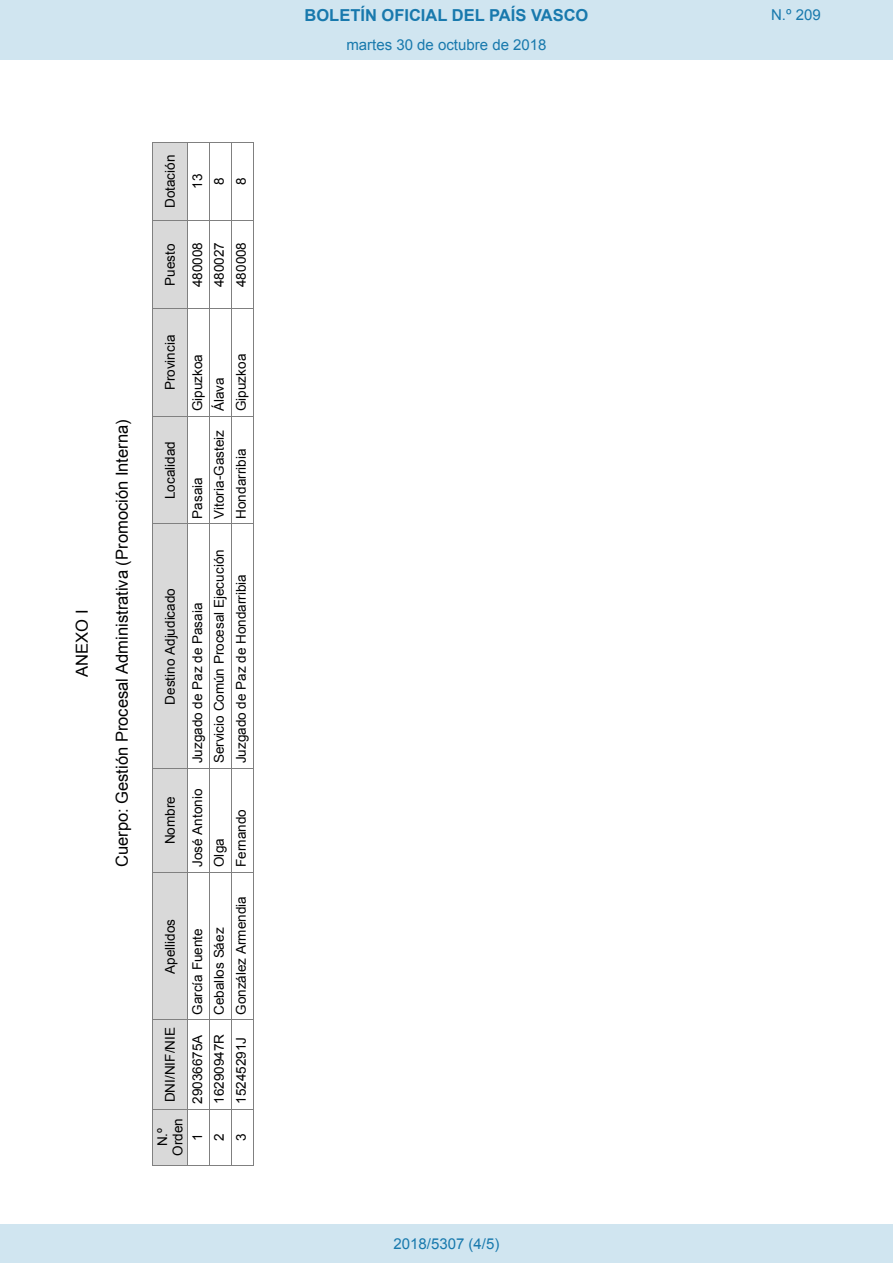
<style>
.page{position:relative;width:893px;height:1263px;background:#fff}
.page>*{position:absolute;margin:0;border:0;box-sizing:border-box;transform-origin:0 0}
.t1{font:16.5px "Arial";color:#000}
.t2{font:700 16.5px "Arial";color:#1879ad}
.Paginacion_Centro{font:15px "Arial";color:#1879ad}
.t3{font:13.5px/15.5px "Arial";letter-spacing:.005em;color:#000;text-align:center}
</style>
<div class="page">
<div style="left:153px;top:1109px;width:34px;height:56px;background:#d9d9d9"></div>
<div style="left:153px;top:1020px;width:34px;height:89px;background:#d9d9d9"></div>
<div style="left:153px;top:872px;width:34px;height:148px;background:#d9d9d9"></div>
<div style="left:153px;top:769px;width:34px;height:103px;background:#d9d9d9"></div>
<div style="left:153px;top:524px;width:34px;height:244px;background:#d9d9d9"></div>
<div style="left:153px;top:417px;width:34px;height:107px;background:#d9d9d9"></div>
<div style="left:153px;top:309px;width:34px;height:107px;background:#d9d9d9"></div>
<div style="left:153px;top:221px;width:34px;height:87px;background:#d9d9d9"></div>
<div style="left:153px;top:143px;width:34px;height:77px;background:#d9d9d9"></div>
<hr style="left:152px;top:1109px;width:1px;height:56px;background:#808080">
<hr style="left:152px;top:1020px;width:1px;height:89px;background:#808080">
<hr style="left:152px;top:872px;width:1px;height:147px;background:#808080">
<hr style="left:152px;top:769px;width:1px;height:103px;background:#808080">
<hr style="left:152px;top:524px;width:1px;height:244px;background:#808080">
<hr style="left:152px;top:417px;width:1px;height:106px;background:#808080">
<hr style="left:152px;top:309px;width:1px;height:107px;background:#808080">
<hr style="left:152px;top:221px;width:1px;height:87px;background:#808080">
<hr style="left:152px;top:142px;width:1px;height:78px;background:#808080">
<hr style="left:153px;top:1165px;width:34px;height:1px;background:#808080">
<hr style="left:153px;top:1109px;width:34px;height:1px;background:#808080">
<hr style="left:153px;top:1019px;width:34px;height:1px;background:#808080">
<hr style="left:153px;top:872px;width:34px;height:1px;background:#808080">
<hr style="left:153px;top:768px;width:34px;height:1px;background:#808080">
<hr style="left:153px;top:523px;width:34px;height:1px;background:#808080">
<hr style="left:153px;top:416px;width:34px;height:1px;background:#808080">
<hr style="left:153px;top:308px;width:34px;height:1px;background:#808080">
<hr style="left:153px;top:220px;width:34px;height:1px;background:#808080">
<hr style="left:153px;top:142px;width:34px;height:1px;background:#808080">
<hr style="left:187px;top:1109px;width:1px;height:56px;background:#808080">
<hr style="left:187px;top:1020px;width:1px;height:89px;background:#808080">
<hr style="left:187px;top:872px;width:1px;height:147px;background:#808080">
<hr style="left:187px;top:769px;width:1px;height:103px;background:#808080">
<hr style="left:187px;top:524px;width:1px;height:244px;background:#808080">
<hr style="left:187px;top:417px;width:1px;height:106px;background:#808080">
<hr style="left:187px;top:309px;width:1px;height:107px;background:#808080">
<hr style="left:187px;top:221px;width:1px;height:87px;background:#808080">
<hr style="left:187px;top:142px;width:1px;height:78px;background:#808080">
<hr style="left:209px;top:1109px;width:1px;height:56px;background:#808080">
<hr style="left:209px;top:1020px;width:1px;height:89px;background:#808080">
<hr style="left:209px;top:872px;width:1px;height:147px;background:#808080">
<hr style="left:209px;top:769px;width:1px;height:103px;background:#808080">
<hr style="left:209px;top:524px;width:1px;height:244px;background:#808080">
<hr style="left:209px;top:417px;width:1px;height:106px;background:#808080">
<hr style="left:209px;top:309px;width:1px;height:107px;background:#808080">
<hr style="left:209px;top:221px;width:1px;height:87px;background:#808080">
<hr style="left:209px;top:142px;width:1px;height:78px;background:#808080">
<hr style="left:231px;top:1109px;width:1px;height:56px;background:#808080">
<hr style="left:231px;top:1020px;width:1px;height:89px;background:#808080">
<hr style="left:231px;top:872px;width:1px;height:147px;background:#808080">
<hr style="left:231px;top:769px;width:1px;height:103px;background:#808080">
<hr style="left:231px;top:524px;width:1px;height:244px;background:#808080">
<hr style="left:231px;top:417px;width:1px;height:106px;background:#808080">
<hr style="left:231px;top:309px;width:1px;height:107px;background:#808080">
<hr style="left:231px;top:221px;width:1px;height:87px;background:#808080">
<hr style="left:231px;top:142px;width:1px;height:78px;background:#808080">
<svg style="left:187px;top:1165px;width:67px;height:1px"></svg>
<hr style="left:253px;top:1109px;width:1px;height:56px;background:#808080">
<svg style="left:188px;top:1109px;width:65px;height:1px"></svg>
<hr style="left:253px;top:1020px;width:1px;height:89px;background:#808080">
<svg style="left:187px;top:1019px;width:67px;height:1px"></svg>
<hr style="left:253px;top:872px;width:1px;height:147px;background:#808080">
<svg style="left:188px;top:872px;width:65px;height:1px"></svg>
<hr style="left:253px;top:769px;width:1px;height:103px;background:#808080">
<svg style="left:187px;top:768px;width:67px;height:1px"></svg>
<hr style="left:253px;top:524px;width:1px;height:244px;background:#808080">
<svg style="left:187px;top:523px;width:67px;height:1px"></svg>
<hr style="left:253px;top:417px;width:1px;height:106px;background:#808080">
<svg style="left:187px;top:416px;width:67px;height:1px"></svg>
<hr style="left:253px;top:309px;width:1px;height:107px;background:#808080">
<svg style="left:187px;top:308px;width:67px;height:1px"></svg>
<hr style="left:253px;top:221px;width:1px;height:87px;background:#808080">
<svg style="left:187px;top:220px;width:67px;height:1px"></svg>
<hr style="left:253px;top:142px;width:1px;height:78px;background:#808080">
<svg style="left:188px;top:142px;width:65px;height:1px"></svg>
<div style="left:0;top:0;width:893px;height:60px;background:#d0e5f0"></div>
<div style="left:0;top:1225px;width:893px;height:38px;background:#d0e5f0"></div>
<p class="t1" style="left:71px;top:677px;width:69px;rotate:-90deg">ANEXO I</p>
<p class="t1" style="left:111px;top:867px;width:449px;rotate:-90deg">Cuerpo: Gestión Procesal Administrativa (Promoción Interna)</p>
<p class="t3" style="left:163px;top:208px;width:55px;rotate:-90deg">Dotación</p>
<p class="t3" style="left:163px;top:286px;width:44px;rotate:-90deg">Puesto</p>
<p class="t3" style="left:190px;top:189px;width:17px;rotate:-90deg">13</p>
<p class="t3" style="left:212px;top:185px;width:9px;rotate:-90deg">8</p>
<p class="t3" style="left:234px;top:185px;width:9px;rotate:-90deg">8</p>
<p class="t3" style="left:190px;top:287px;width:47px;rotate:-90deg">480008</p>
<p class="t3" style="left:212px;top:287px;width:47px;rotate:-90deg">480027</p>
<p class="t3" style="left:234px;top:287px;width:47px;rotate:-90deg">480008</p>
<p class="t3" style="left:163px;top:390px;width:57px;rotate:-90deg">Provincia</p>
<p class="t3" style="left:163px;top:499px;width:59px;rotate:-90deg">Localidad</p>
<p class="t3" style="left:190px;top:411px;width:59px;rotate:-90deg">Gipuzkoa</p>
<p class="t3" style="left:212px;top:411px;width:35px;rotate:-90deg">Álava</p>
<p class="t3" style="left:190px;top:519px;width:43px;rotate:-90deg">Pasaia</p>
<p class="t3" style="left:212px;top:519px;width:90px;rotate:-90deg">Vitoria-Gasteiz</p>
<p class="t3" style="left:234px;top:411px;width:59px;rotate:-90deg">Gipuzkoa</p>
<p class="t3" style="left:234px;top:519px;width:71px;rotate:-90deg">Hondarribia</p>
<p class="t3" style="left:163px;top:705px;width:118px;rotate:-90deg">Destino Adjudicado</p>
<p class="t3" style="left:163px;top:844px;width:50px;rotate:-90deg">Nombre</p>
<p class="t3" style="left:190px;top:763px;width:162px;rotate:-90deg">Juzgado de Paz de Pasaia</p>
<p class="t3" style="left:212px;top:763px;width:215px;rotate:-90deg">Servicio Común Procesal Ejecución</p>
<p class="t3" style="left:234px;top:763px;width:191px;rotate:-90deg">Juzgado de Paz de Hondarribia</p>
<p class="t3" style="left:190px;top:867px;width:80px;rotate:-90deg">José Antonio</p>
<p class="t3" style="left:212px;top:867px;width:30px;rotate:-90deg">Olga</p>
<p class="t3" style="left:234px;top:867px;width:59px;rotate:-90deg">Fernando</p>
<p class="t3" style="left:163px;top:974px;width:56px;rotate:-90deg">Apellidos</p>
<p class="t3" style="left:163px;top:1102px;width:77px;rotate:-90deg">DNI/NIF/NIE</p>
<p class="t3" style="left:155px;top:1156px;width:39px;rotate:-90deg">N.º<br>Orden</p>
<p class="t3" style="left:190px;top:1015px;width:88px;rotate:-90deg">García Fuente</p>
<p class="t3" style="left:190px;top:1104px;width:71px;rotate:-90deg">29036675A</p>
<p class="t3" style="left:190px;top:1141px;width:9px;rotate:-90deg">1</p>
<p class="t3" style="left:212px;top:1015px;width:89px;rotate:-90deg">Ceballos Sáez</p>
<p class="t3" style="left:212px;top:1104px;width:72px;rotate:-90deg">16290947R</p>
<p class="t3" style="left:212px;top:1141px;width:9px;rotate:-90deg">2</p>
<p class="t3" style="left:234px;top:1015px;width:120px;rotate:-90deg">González Armendia</p>
<p class="t3" style="left:234px;top:1104px;width:68px;rotate:-90deg">15245291J</p>
<p class="t3" style="left:234px;top:1141px;width:9px;rotate:-90deg">3</p>
<p class="t2" style="left:305px;top:4px;width:285px">BOLETÍN OFICIAL DEL PAÍS VASCO</p>
<p class="Paginacion_Centro" style="left:771px;top:5px;width:51px">N.º 209</p>
<p class="Paginacion_Centro" style="left:346px;top:35px;width:202px">martes 30 de octubre de 2018</p>
<p class="Paginacion_Centro" style="left:393px;top:1234px;width:107px">2018/5307 (4/5)</p>
</div>
